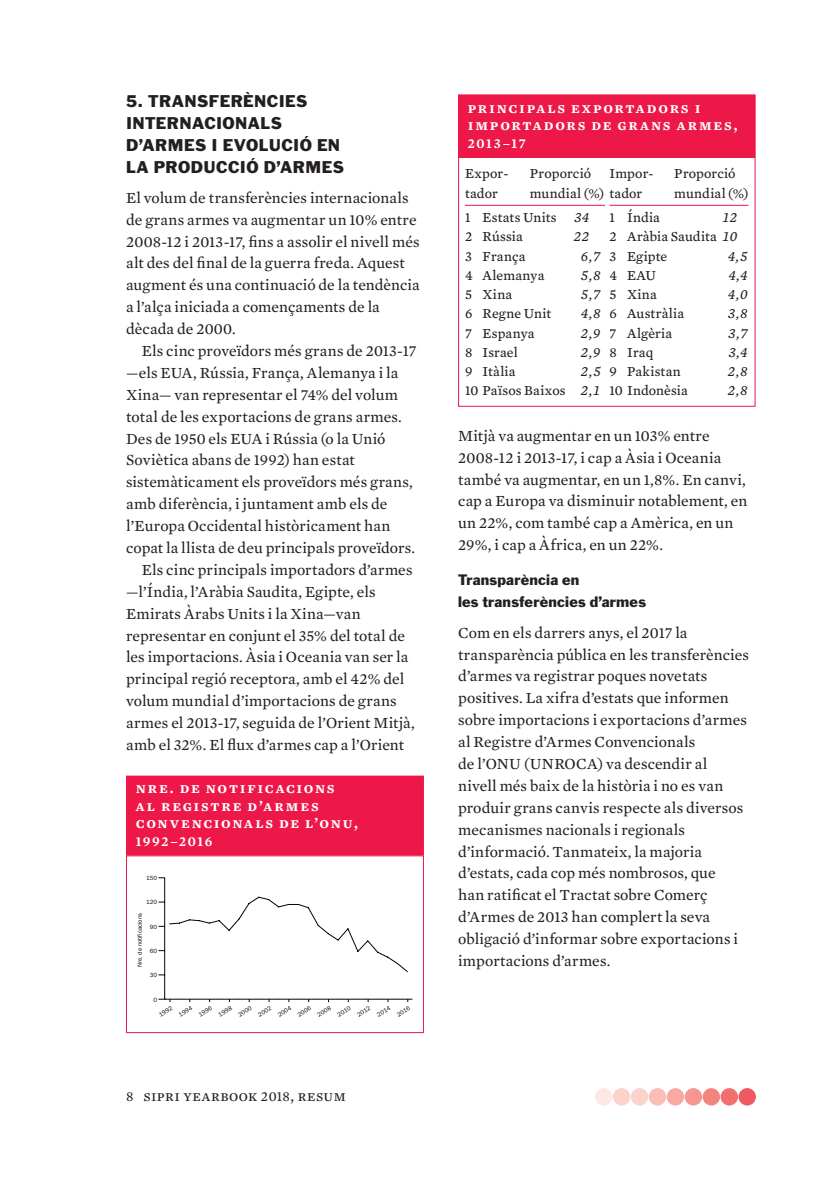
<style>
.page{position:relative;width:819px;height:1201px;background:#fff}
.page>*{position:absolute;margin:0;border:0;box-sizing:border-box;transform-origin:0 0}
.Normal_first_paragra{font:15.75px/21.9px "Mercury Text G2";letter-spacing:.005em;color:#231f20}
.t1{font:15.75px/17.5px "Mercury Text G3 Semibold SC";letter-spacing:.11em;color:#fff}
.Headline_A{font:15.75px/21.9px "Franklin Gothic";letter-spacing:.025em;color:#231f20}
.t2{font:15.75px "Mercury Text G2 Roman SC";letter-spacing:.03em;color:#231f20}
.Table{font:14px/19.2px "Mercury Text G3";letter-spacing:.01em;color:#231f20}
.Table-2{font:italic 14px "Mercury Numeric G3";color:#231f20}
.Headline_B{font:14px/21.9px "Franklin Gothic";letter-spacing:.015em;color:#231f20}
.t3{font:14px "Mercury Text G3 Semibold SC";letter-spacing:.11em;color:#fff}
.t4{font:6.3px "Franklin Gothic";color:#050504}
.t5{font:6.12px "Franklin Gothic";color:#050504}
.s1{font-size:14px}
.s2{font-family:"Mercury Numeric G3";font-style:italic}
</style>
<div class="page">
<div style="left:595px;top:1088px;width:17px;height:17px;background:#fde8e3;border-radius:50%"></div>
<div style="left:613px;top:1088px;width:17px;height:17px;background:#fbd3cb;border-radius:50%"></div>
<div style="left:630px;top:1088px;width:18px;height:17px;background:#fbd3cb;border-radius:50%"></div>
<div style="left:648px;top:1088px;width:18px;height:17px;background:#fabeb6;border-radius:50%"></div>
<div style="left:666px;top:1088px;width:18px;height:17px;background:#f8aaa2;border-radius:50%"></div>
<div style="left:684px;top:1088px;width:18px;height:17px;background:#f59690;border-radius:50%"></div>
<div style="left:702px;top:1088px;width:18px;height:17px;background:#f3847f;border-radius:50%"></div>
<div style="left:720px;top:1088px;width:18px;height:17px;background:#f26f6f;border-radius:50%"></div>
<div style="left:738px;top:1088px;width:18px;height:17px;background:#f05961;border-radius:50%"></div>
<div style="left:126px;top:776px;width:297px;height:79px;background:#ed1748"></div>
<div style="left:126px;top:775px;width:298px;height:80px;border:1px solid #ed1748"></div>
<hr style="left:165px;top:998px;width:247px;height:1px;background:#050504">
<hr style="left:164px;top:877px;width:1px;height:122px;background:#050504">
<svg style="left:158px;top:998px;width:13px;height:4px"></svg>
<svg style="left:158px;top:896px;width:250px;height:79px"></svg>
<div style="left:126px;top:855px;width:298px;height:178px;border:1px solid #ed1748"></div>
<div style="left:458px;top:94px;width:297px;height:313px;border:1px solid #ed1748"></div>
<div style="left:458px;top:95px;width:296px;height:62px;background:#ed1748"></div>
<div style="left:458px;top:95px;width:297px;height:63px;border:1px solid #ed1748"></div>
<hr style="left:465px;top:205px;width:140px;height:1px;background:#ed1748">
<hr style="left:609px;top:205px;width:139px;height:1px;background:#ed1748">
<p class="Headline_A" style="left:126px;top:90px;width:220px">5. TRANSFERÈNCIES<br>INTERNACIONALS<br>D’ARMES I EVOLUCIÓ EN<br>LA PRODUCCIÓ D’ARMES</p>
<p class="Normal_first_paragra" style="left:126px;top:186px;width:295px">El volum de transferències internacionals de grans armes va augmentar un 10% entre 2008-12 i 2013-17, fins a assolir el nivell més alt des del final de la guerra freda. Aquest augment és una continuació de la tendència a l’alça iniciada a començaments de la dècada de 2000.</p>
<p class="Normal_first_paragra" style="left:126px;top:339px;width:292px;text-indent:16px">Els cinc proveïdors més grans de 2013-17 —els EUA, Rússia, França, Alemanya i la Xina— van representar el 74% del volum total de les exportacions de grans armes.<br>Des de 1950 els EUA i Rússia (o la Unió Soviètica abans de 1992) han estat sistemàticament els proveïdors més grans, amb diferència, i juntament amb els de l’Europa Occidental històricament han copat la llista de deu principals proveïdors.</p>
<p class="Normal_first_paragra" style="left:126px;top:558px;width:290px;text-indent:16px">Els cinc principals importadors d’armes —l’Índia, l’Aràbia Saudita, Egipte, els Emirats Àrabs Units i la Xina—van representar en conjunt el 35% del total de les importacions. Àsia i Oceania van ser la principal regió receptora, amb el 42% del volum mundial d’importacions de grans armes el 2013-17, seguida de l’Orient Mitjà, amb el 32%. El flux d’armes cap a l’Orient</p>
<p class="t1" style="left:136px;top:778px;width:224px">nre. de notificacions<br>al registre d’armes convencionals de l’onu,</p>
<p class="t3" style="left:136px;top:832px;width:78px">1992–2016</p>
<p class="t4" style="left:146px;top:874px;width:12px">150</p>
<p class="t4" style="left:146px;top:898px;width:12px">120</p>
<p class="t5" style="left:136px;top:967px;width:55px;rotate:-90deg">Nre. de notificacions</p>
<p class="t4" style="left:150px;top:922px;width:9px">90</p>
<p class="t4" style="left:150px;top:947px;width:9px">60</p>
<p class="t4" style="left:150px;top:971px;width:9px">30</p>
<p class="t4" style="left:153px;top:995px;width:5px">0</p>
<p class="t4" style="left:157px;top:1011px;width:16px;rotate:-30deg">1992</p>
<p class="t4" style="left:177px;top:1011px;width:16px;rotate:-30deg">1994</p>
<p class="t4" style="left:197px;top:1011px;width:16px;rotate:-30deg">1996</p>
<p class="t4" style="left:217px;top:1011px;width:16px;rotate:-30deg">1998</p>
<p class="t4" style="left:237px;top:1011px;width:16px;rotate:-30deg">2000</p>
<p class="t4" style="left:256px;top:1011px;width:16px;rotate:-30deg">2002</p>
<p class="t4" style="left:276px;top:1011px;width:16px;rotate:-30deg">2004</p>
<p class="t4" style="left:296px;top:1011px;width:16px;rotate:-30deg">2006</p>
<p class="t4" style="left:316px;top:1011px;width:16px;rotate:-30deg">2008</p>
<p class="t4" style="left:336px;top:1011px;width:16px;rotate:-30deg">2010</p>
<p class="t4" style="left:355px;top:1011px;width:16px;rotate:-30deg">2012</p>
<p class="t4" style="left:375px;top:1011px;width:16px;rotate:-30deg">2014</p>
<p class="t4" style="left:395px;top:1011px;width:16px;rotate:-30deg">2016</p>
<p class="t2" style="left:126px;top:1085px;width:221px"><span class="s1">8</span> sipri yearbook <span class="s1">2018</span>, resum</p>
<p class="t1" style="left:467px;top:98px;width:271px">principals exportadors i importadors de grans armes,</p>
<p class="t3" style="left:467px;top:134px;width:59px">2013–17</p>
<p class="Table" style="left:465px;top:163px;width:45px">Expor-</p>
<p class="Table" style="left:530px;top:163px;width:63px">Proporció</p>
<p class="Table" style="left:465px;top:183px;width:34px">tador</p>
<p class="Table" style="left:530px;top:183px;width:114px">mundial (%) tador</p>
<p class="Table" style="left:465px;top:207px;width:93px">1 Estats Units</p>
<p class="Table-2" style="left:574px;top:209px;width:16px">34</p>
<p class="Table" style="left:465px;top:226px;width:59px">2 Rússia</p>
<p class="Table-2" style="left:574px;top:228px;width:17px">22</p>
<p class="Table" style="left:465px;top:246px;width:62px">3 França</p>
<p class="Table-2" style="left:581px;top:247px;width:21px">6,7</p>
<p class="Table" style="left:465px;top:265px;width:81px">4 Alemanya</p>
<p class="Table-2" style="left:581px;top:266px;width:21px">5,8</p>
<p class="Table" style="left:465px;top:284px;width:49px">5 Xina</p>
<p class="Table-2" style="left:581px;top:286px;width:21px">5,7</p>
<p class="Table" style="left:465px;top:303px;width:88px">6 Regne Unit</p>
<p class="Table-2" style="left:581px;top:305px;width:21px">4,8</p>
<p class="Table" style="left:465px;top:323px;width:71px">7 Espanya</p>
<p class="Table-2" style="left:581px;top:324px;width:21px">2,9</p>
<p class="Table" style="left:465px;top:342px;width:54px">8 Israel</p>
<p class="Table-2" style="left:581px;top:343px;width:21px">2,9</p>
<p class="Table" style="left:465px;top:361px;width:52px">9 Itàlia</p>
<p class="Table-2" style="left:581px;top:363px;width:21px">2,5</p>
<p class="Table" style="left:465px;top:380px;width:137px">10 Països Baixos <span class="s2">2,1</span></p>
<p class="Table" style="left:609px;top:163px;width:46px">Impor-</p>
<p class="Table" style="left:674px;top:163px;width:76px">Proporció mundial (%)</p>
<p class="Table" style="left:609px;top:207px;width:52px">1 Índia</p>
<p class="Table-2" style="left:722px;top:209px;width:16px">12</p>
<p class="Table" style="left:609px;top:226px;width:129px">2 Aràbia Saudita <span class="s2">10</span></p>
<p class="Table" style="left:609px;top:246px;width:59px">3 Egipte</p>
<p class="Table-2" style="left:728px;top:247px;width:21px">4,5</p>
<p class="Table" style="left:609px;top:265px;width:48px">4 EAU</p>
<p class="Table-2" style="left:728px;top:266px;width:21px">4,4</p>
<p class="Table" style="left:609px;top:284px;width:49px">5 Xina</p>
<p class="Table-2" style="left:728px;top:286px;width:21px">4,0</p>
<p class="Table" style="left:609px;top:303px;width:76px">6 Austràlia</p>
<p class="Table-2" style="left:728px;top:305px;width:21px">3,8</p>
<p class="Table" style="left:609px;top:323px;width:64px">7 Algèria</p>
<p class="Table-2" style="left:728px;top:324px;width:21px">3,7</p>
<p class="Table" style="left:609px;top:342px;width:45px">8 Iraq</p>
<p class="Table-2" style="left:728px;top:343px;width:21px">3,4</p>
<p class="Table" style="left:609px;top:361px;width:73px">9 Pakistan</p>
<p class="Table-2" style="left:728px;top:363px;width:21px">2,8</p>
<p class="Table" style="left:609px;top:380px;width:80px">10 Indonèsia</p>
<p class="Table-2" style="left:728px;top:382px;width:21px">2,8</p>
<p class="Normal_first_paragra" style="left:458px;top:424px;width:291px">Mitjà va augmentar en un 103% entre 2008-12 i 2013-17, i cap a Àsia i Oceania també va augmentar, en un 1,8%. En canvi, cap a Europa va disminuir notablement, en un 22%, com també cap a Amèrica, en un 29%, i cap a Àfrica, en un 22%.</p>
<p class="Headline_B" style="left:458px;top:568px;width:189px">Transparència en<br>les transferències d’armes</p>
<p class="Normal_first_paragra" style="left:458px;top:620px;width:292px">Com en els darrers anys, el 2017 la transparència pública en les transferències d’armes va registrar poques novetats positives. La xifra d’estats que informen sobre importacions i exportacions d’armes al Registre d’Armes Convencionals<br>de l’ONU (UNROCA) va descendir al nivell més baix de la història i no es van produir grans canvis respecte als diversos mecanismes nacionals i regionals d’informació. Tanmateix, la majoria d’estats, cada cop més nombrosos, que<br>han ratificat el Tractat sobre Comerç d’Armes de 2013 han complert la seva obligació d’informar sobre exportacions i importacions d’armes.</p>
</div>
